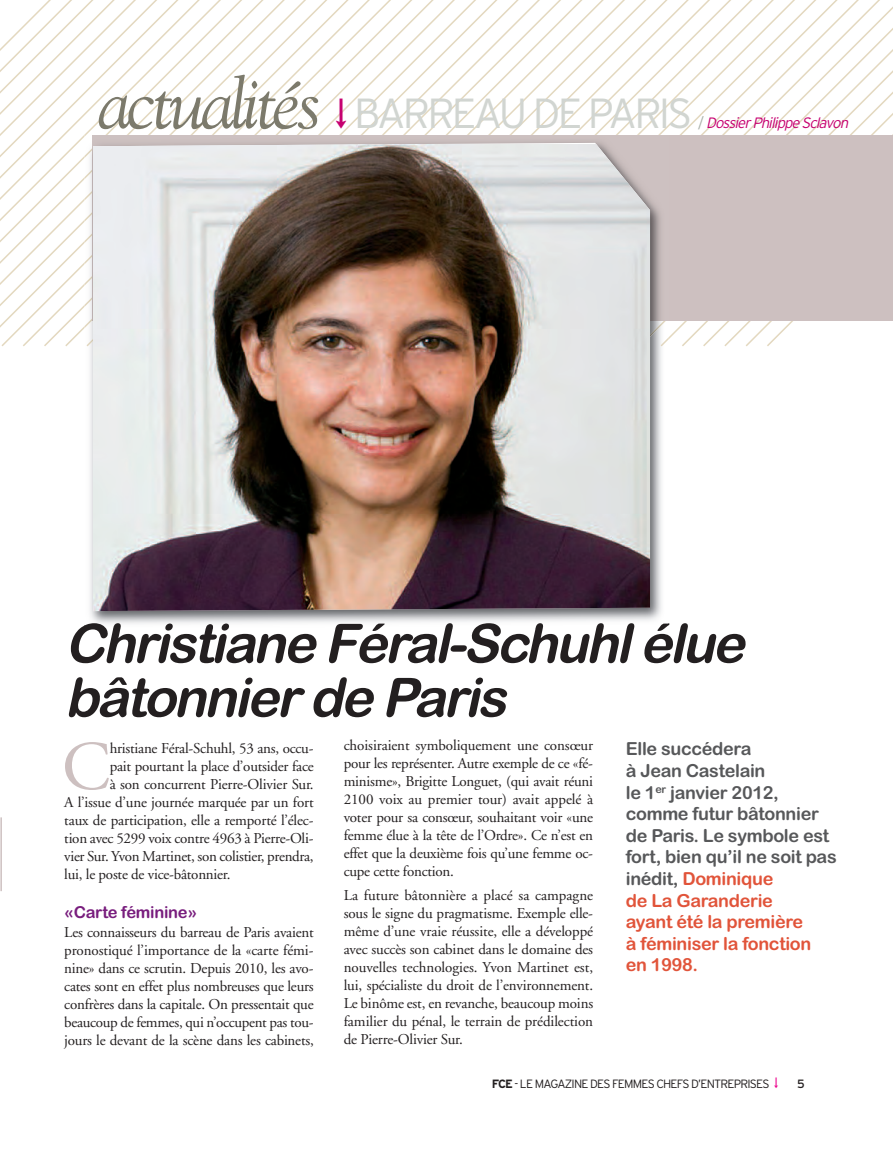
<style>
.page{position:relative;width:893px;height:1149px;background:#fff}
.page>*{position:absolute;margin:0;border:0;box-sizing:border-box;transform-origin:0 0}
.t1{font:69.3px "Adobe Garamond";color:#cdc0c0}
.t2{font:italic 54px/54px "Arial Rounded MT Bold";color:#231f20}
.t3{font:300 42px "Interstate";letter-spacing:-.065em;color:#d1d5d1}
.t4{font:18px/21.6px "Arial Rounded MT Bold";letter-spacing:-.02em;color:#57585a}
.t5{font:16.5px "Arial Rounded MT Bold";letter-spacing:-.02em;color:#781d7d}
.t6{font:15px/18px "Adobe Garamond";letter-spacing:-.015em;color:#231f20;text-align:justify}
.t7{font:italic 300 15px "Interstate";color:#c60170}
.t8{font:300 12px "Interstate";letter-spacing:-.065em;color:#231f20}
.s1{font-family:"Goudy";font-weight:400;font-style:italic;font-size:72px;color:#7c7a6c}
.s2{color:#c60170}
.s3{font-style:normal;color:#a8afa8}
.s4{color:#e1543a}
.s5{font-weight:700}
.s6{font-size:15px;color:#ed028c}
.s7{font-weight:400}
</style>
<div class="page">
<svg style="left:557px;top:0;width:22px;height:135px"></svg>
<svg style="left:600px;top:0;width:21px;height:135px"></svg>
<svg style="left:621px;top:0;width:21px;height:135px"></svg>
<svg style="left:642px;top:0;width:22px;height:135px"></svg>
<svg style="left:682px;top:0;width:21px;height:346px"></svg>
<svg style="left:703px;top:0;width:21px;height:346px"></svg>
<svg style="left:724px;top:0;width:22px;height:346px"></svg>
<svg style="left:746px;top:0;width:21px;height:346px"></svg>
<svg style="left:767px;top:0;width:126px;height:346px"></svg>
<hr style="left:0;top:817px;width:2px;height:73px;background:#cdc0c0">
<div style="left:102px;top:135px;width:791px;height:186px;background:#cdc0c0"></div>
<img style="left:87px;top:346px;width:581px;height:282px">
<svg style="left:0;top:0;width:116px;height:346px"></svg>
<img style="left:87px;top:321px;width:6px;height:25px">
<img style="left:650px;top:321px;width:16px;height:25px">
<svg style="left:661px;top:337px;width:7px;height:9px"></svg>
<img style="left:93px;top:135px;width:568px;height:186px">
<img style="left:85px;top:623px;width:171px;height:5px">
<img style="left:93px;top:144px;width:557px;height:467px">
<h3 class="t3" style="left:98px;top:89px;width:596px"><span class="s1">actualités</span> <span class="s2">≈</span> BARREAU DE PARIS</h3>
<p class="t7" style="left:698px;top:114px;width:154px"><span class="s3">/</span> Dossier Philippe Sclavon</p>
<h2 class="t2" style="left:65px;top:616px;width:694px">Christiane Féral-Schuhl élue bâtonnier de Paris</h2>
<p class="t4" style="left:626px;top:738px;width:212px">Elle succédera<br>à Jean Castelain<br>le 1<sup>er</sup> janvier 2012, comme futur bâtonnier de Paris. Le symbole est fort, bien qu’il ne soit pas inédit, <span class="s4">Dominique<br>de La Garanderie<br>ayant été la première<br>à féminiser la fonction en 1998.</span></p>
<p class="t6" style="left:344px;top:737px;width:251px">choisiraient symboliquement une consœur pour les représenter. Autre exemple de ce «fé&shy;minisme», Brigitte Longuet, (qui avait réuni 2100 voix au premier tour) avait appelé à voter pour sa consœur, souhaitant voir «une femme élue à la tête de l’Ordre». Ce n’est en effet que la deuxième fois qu’une femme oc&shy;cupe cette fonction.</p>
<p class="t6" style="left:344px;top:887px;width:251px">La future bâtonnière a placé sa campagne sous le signe du pragmatisme. Exemple elle&shy;même d’une vraie réussite, elle a développé avec succès son cabinet dans le domaine des nouvelles technologies. Yvon Martinet est, lui, spécialiste du droit de l’environnement.<br>Le binôme est, en revanche, beaucoup moins familier du pénal, le terrain de prédilection de Pierre-Olivier Sur.</p>
<h1 class="t1" style="left:62px;top:739px;width:50px">C</h1>
<p class="t6" style="left:110px;top:740px;width:205px">hristiane Féral-Schuhl, 53 ans, occu-</p>
<p class="t6" style="left:110px;top:758px;width:206px">pait pourtant la place d’outsider face</p>
<p class="t6" style="left:110px;top:776px;width:206px">à son concurrent Pierre-Olivier Sur.</p>
<p class="t6" style="left:64px;top:794px;width:251px">A l’issue d’une journée marquée par un fort</p>
<p class="t6" style="left:64px;top:812px;width:251px">taux de participation, elle a remporté l’élec-</p>
<p class="t6" style="left:64px;top:830px;width:251px">tion avec 5299 voix contre 4963 à Pierre-Oli-</p>
<p class="t6" style="left:64px;top:848px;width:251px">vier Sur. Yvon Martinet, son colistier, prendra,</p>
<p class="t6" style="left:64px;top:866px;width:168px">lui, le poste de vice-bâtonnier.</p>
<p class="t5" style="left:64px;top:902px;width:134px">«Carte féminine»</p>
<p class="t6" style="left:64px;top:923px;width:251px">Les connaisseurs du barreau de Paris avaient pronostiqué l’importance de la «carte fémi&shy;nine» dans ce scrutin. Depuis 2010, les avo&shy;cates sont en effet plus nombreuses que leurs confrères dans la capitale. On pressentait que beaucoup de femmes, qui n’occupent pas tou&shy;jours le devant de la scène dans les cabinets,</p>
<p class="t8" style="left:492px;top:1076px;width:315px"><span class="s5">FCE</span> - LE MAGAZINE DES FEMMES CHEFS D’ENTREPRISES <span class="s6">≈</span> <span class="s7">5</span></p>
</div>
